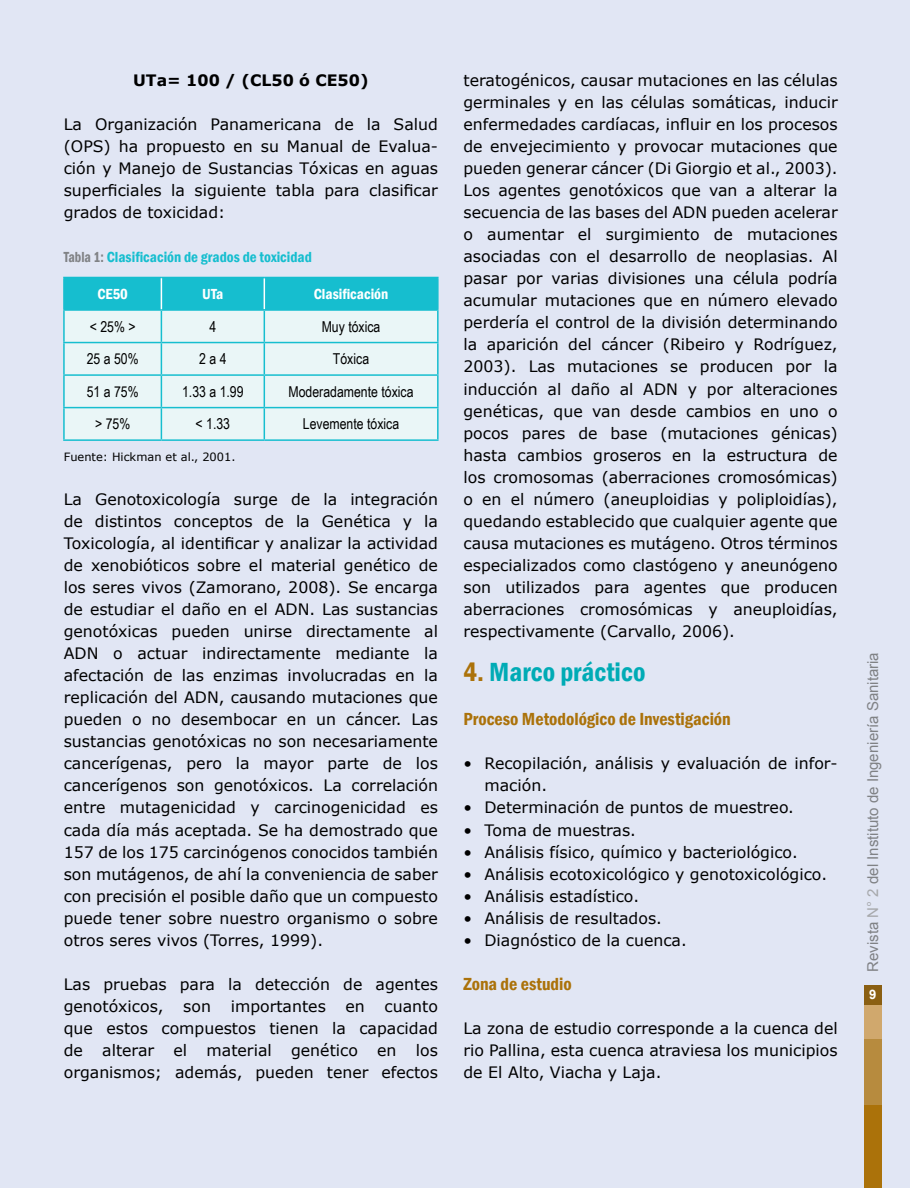
<style>
.page{position:relative;width:910px;height:1188px;background:#fff}
.page>*{position:absolute;margin:0;border:0;box-sizing:border-box;transform-origin:0 0}
.t1{font:600 condensed 27px "Franklin Gothic";color:#00abb5}
.t2{font:600 condensed 18px "Franklin Gothic";color:#ab720a}
.t3{font:15.75px/22px "Verdana";color:#000;text-align:justify}
.t4{font:700 15.75px "Verdana";color:#000}
.t5{font:15px "Arial Narrow";color:#000}
.t6{font:15px "Arial";color:#808285}
.t7{font:600 condensed 15px "Franklin Gothic";color:#16becf}
.t8{font:600 condensed 15px "Franklin Gothic";color:#fff}
.t9{font:700 13.05px "Arial";color:#fff}
.t10{font:11.4px "Verdana";color:#000}
.s1{color:#808285}
.s2{color:#ab720a}
.s3{color:#a7a9ac}
</style>
<div class="page">
<div style="left:1px;top:0;width:909px;height:1188px;background:#e1e6f4"></div>
<div style="left:65px;top:278px;width:372px;height:31px;background:#16becf"></div>
<div style="left:65px;top:311px;width:372px;height:128px;background:#eaf6f7"></div>
<hr style="left:264px;top:278px;width:1px;height:31px;background:#fff">
<hr style="left:63px;top:309px;width:98px;height:2px;background:#16becf">
<hr style="left:161px;top:309px;width:103px;height:2px;background:#16becf">
<hr style="left:161px;top:311px;width:1px;height:31px;background:#16becf">
<hr style="left:264px;top:309px;width:175px;height:2px;background:#16becf">
<hr style="left:264px;top:311px;width:1px;height:31px;background:#16becf">
<hr style="left:161px;top:343px;width:1px;height:31px;background:#16becf">
<hr style="left:264px;top:343px;width:1px;height:31px;background:#16becf">
<hr style="left:161px;top:376px;width:1px;height:31px;background:#16becf">
<hr style="left:264px;top:376px;width:1px;height:31px;background:#16becf">
<hr style="left:161px;top:408px;width:1px;height:31px;background:#16becf">
<hr style="left:264px;top:408px;width:1px;height:31px;background:#16becf">
<hr style="left:63px;top:342px;width:98px;height:1px;background:#16becf">
<hr style="left:161px;top:342px;width:103px;height:1px;background:#16becf">
<hr style="left:264px;top:342px;width:175px;height:1px;background:#16becf">
<hr style="left:63px;top:374px;width:98px;height:2px;background:#16becf">
<hr style="left:161px;top:374px;width:103px;height:2px;background:#16becf">
<hr style="left:264px;top:374px;width:175px;height:2px;background:#16becf">
<hr style="left:63px;top:407px;width:98px;height:1px;background:#16becf">
<hr style="left:161px;top:407px;width:103px;height:1px;background:#16becf">
<hr style="left:264px;top:407px;width:175px;height:1px;background:#16becf">
<hr style="left:63px;top:277px;width:98px;height:1px;background:#16becf">
<hr style="left:63px;top:278px;width:2px;height:31px;background:#16becf">
<hr style="left:161px;top:277px;width:103px;height:1px;background:#16becf">
<hr style="left:264px;top:277px;width:175px;height:1px;background:#16becf">
<hr style="left:437px;top:278px;width:2px;height:31px;background:#16becf">
<hr style="left:63px;top:311px;width:2px;height:31px;background:#16becf">
<hr style="left:437px;top:311px;width:2px;height:31px;background:#16becf">
<hr style="left:63px;top:343px;width:2px;height:31px;background:#16becf">
<hr style="left:437px;top:343px;width:2px;height:31px;background:#16becf">
<hr style="left:63px;top:376px;width:2px;height:31px;background:#16becf">
<hr style="left:437px;top:376px;width:2px;height:31px;background:#16becf">
<hr style="left:63px;top:408px;width:2px;height:31px;background:#16becf">
<hr style="left:437px;top:408px;width:2px;height:31px;background:#16becf">
<hr style="left:63px;top:439px;width:98px;height:2px;background:#16becf">
<hr style="left:161px;top:439px;width:103px;height:2px;background:#16becf">
<hr style="left:264px;top:439px;width:175px;height:2px;background:#16becf">
<hr style="left:161px;top:278px;width:1px;height:31px;background:#fff">
<div style="left:864px;top:1036px;width:18px;height:100px;background:#b78b3e"></div>
<div style="left:864px;top:1106px;width:18px;height:82px;background:#ab720a"></div>
<div style="left:864px;top:992px;width:18px;height:47px;background:#d0a86d"></div>
<div style="left:864px;top:985px;width:18px;height:20px;background:#8a5f12"></div>
<p class="t4" style="left:133px;top:69px;width:237px">UTa= 100 / (CL50 ó CE50)</p>
<p class="t3" style="left:64px;top:113px;width:376px">La Organización Panamericana de la Salud (OPS) ha propuesto en su Manual de Evalua&shy;ción y Manejo de Sustancias Tóxicas en aguas superficiales la siguiente tabla para clasificar grados de toxicidad:</p>
<p class="t7" style="left:64px;top:247px;width:250px"><span class="s1">Tabla 1:</span> Clasificación de grados de toxicidad</p>
<p class="t8" style="left:97px;top:284px;width:32px">CE50</p>
<p class="t8" style="left:202px;top:284px;width:23px">UTa</p>
<p class="t8" style="left:314px;top:284px;width:76px">Clasificación</p>
<p class="t5" style="left:90px;top:315px;width:47px">&lt; 25% &gt;</p>
<p class="t5" style="left:209px;top:315px;width:8px">4</p>
<p class="t5" style="left:322px;top:315px;width:60px">Muy tóxica</p>
<p class="t5" style="left:87px;top:348px;width:53px">25 a 50%</p>
<p class="t5" style="left:199px;top:348px;width:29px">2 a 4</p>
<p class="t5" style="left:333px;top:348px;width:38px">Tóxica</p>
<p class="t5" style="left:87px;top:381px;width:53px">51 a 75%</p>
<p class="t5" style="left:182px;top:381px;width:63px">1.33 a 1.99</p>
<p class="t5" style="left:288px;top:381px;width:127px">Moderadamente tóxica</p>
<p class="t5" style="left:95px;top:413px;width:37px">&gt; 75%</p>
<p class="t5" style="left:196px;top:413px;width:36px">&lt; 1.33</p>
<p class="t5" style="left:303px;top:413px;width:98px">Levemente tóxica</p>
<p class="t10" style="left:64px;top:449px;width:173px">Fuente: Hickman et al., 2001.</p>
<p class="t3" style="left:64px;top:488px;width:376px">La Genotoxicología surge de la integración de distintos conceptos de la Genética y la Toxicología, al identificar y analizar la actividad de xenobióticos sobre el material genético de los seres vivos (Zamorano, 2008). Se encarga de estudiar el daño en el ADN. Las sustancias genotóxicas pueden unirse directamente al ADN o actuar indirectamente mediante la afectación de las enzimas involucradas en la replicación del ADN, causando mutaciones que pueden o no desembocar en un cáncer. Las sustancias genotóxicas no son necesariamente cancerígenas, pero la mayor parte de los cancerígenos son genotóxicos. La correlación entre mutagenicidad y carcinogenicidad es cada día más aceptada. Se ha demostrado que 157 de los 175 carcinógenos conocidos también son mutágenos, de ahí la conveniencia de saber con precisión el posible daño que un compuesto puede tener sobre nuestro organismo o sobre otros seres vivos (Torres, 1999).</p>
<p class="t3" style="left:64px;top:973px;width:376px">Las pruebas para la detección de agentes genotóxicos, son importantes en cuanto que estos compuestos tienen la capacidad de alterar el material genético en los organismos; además, pueden tener efectos</p>
<p class="t3" style="left:463px;top:69px;width:376px">teratogénicos, causar mutaciones en las células germinales y en las células somáticas, inducir enfermedades cardíacas, influir en los procesos de envejecimiento y provocar mutaciones que pueden generar cáncer (Di Giorgio et al., 2003).<br>Los agentes genotóxicos que van a alterar la secuencia de las bases del ADN pueden acelerar o aumentar el surgimiento de mutaciones asociadas con el desarrollo de neoplasias. Al pasar por varias divisiones una célula podría acumular mutaciones que en número elevado perdería el control de la división determinando la aparición del cáncer (Ribeiro y Rodríguez, 2003). Las mutaciones se producen por la inducción al daño al ADN y por alteraciones genéticas, que van desde cambios en uno o pocos pares de base (mutaciones génicas) hasta cambios groseros en la estructura de los cromosomas (aberraciones cromosómicas) o en el número (aneuploidias y poliploidías), quedando establecido que cualquier agente que causa mutaciones es mutágeno. Otros términos especializados como clastógeno y aneunógeno son utilizados para agentes que producen aberraciones cromosómicas y aneuploidías, respectivamente (Carvallo, 2006).</p>
<h1 class="t1" style="left:463px;top:654px;width:183px"><span class="s2">4.</span> Marco práctico</h1>
<p class="t2" style="left:463px;top:707px;width:269px">Proceso Metodológico de Investigación</p>
<p class="t3" style="left:484px;top:752px;width:355px;text-indent:-21px">• Recopilación, análisis y evaluación de infor&shy;mación.</p>
<p class="t3" style="left:463px;top:797px;width:332px">• Determinación de puntos de muestreo.</p>
<p class="t3" style="left:463px;top:819px;width:174px">• Toma de muestras.</p>
<p class="t3" style="left:463px;top:841px;width:336px">• Análisis físico, químico y bacteriológico.</p>
<p class="t3" style="left:463px;top:863px;width:365px">• Análisis ecotoxicológico y genotoxicológico.</p>
<p class="t3" style="left:463px;top:885px;width:177px">• Análisis estadístico.</p>
<p class="t3" style="left:463px;top:907px;width:200px">• Análisis de resultados.</p>
<p class="t3" style="left:463px;top:929px;width:225px">• Diagnóstico de la cuenca.</p>
<p class="t2" style="left:463px;top:972px;width:110px">Zona de estudio</p>
<p class="t3" style="left:463px;top:1017px;width:376px">La zona de estudio corresponde a la cuenca del rio Pallina, esta cuenca atraviesa los municipios de El Alto, Viacha y Laja.</p>
<p class="t6" style="left:863px;top:972px;width:321px;rotate:-90deg">Revista <span class="s3">N° 2</span> del Instituto de Ingeniería Sanitaria</p>
<p class="t9" style="left:869px;top:985px;width:9px">9</p>
</div>
